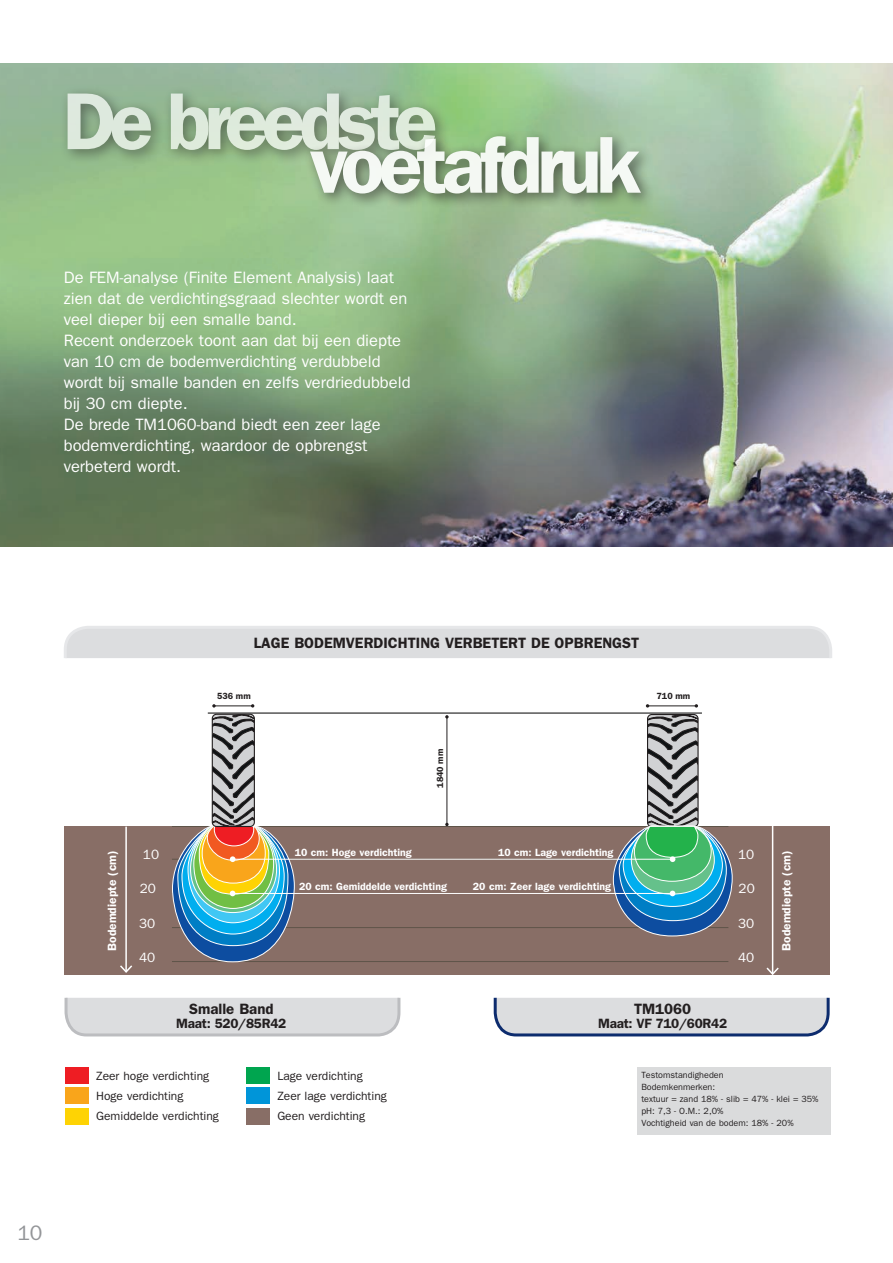
<style>
.page{position:relative;width:893px;height:1263px;background:#fff}
.page>*{position:absolute;margin:0;border:0;box-sizing:border-box;transform-origin:0 0}
.t1{font:600 81px "ITC Franklin Gothic Std";letter-spacing:-.075em;color:#fff}
.Normale{font:21px "ITC Franklin Gothic Std";color:#939598}
.Normale-2{font:16.5px/21px "ITC Franklin Gothic Std";color:#fff}
.Normale-3{font:600 15px "ITC Franklin Gothic Std";color:#231f20}
.Normale-4{font:600 13.5px "ITC Franklin Gothic Std";letter-spacing:-.02em;color:#231f20}
.t2{font:13.5px "ITC Franklin Gothic Std";color:#fff}
.Normale-5{font:12px "ITC Franklin Gothic Std";color:#231f20}
.Normale-6{font:600 12px "ITC Franklin Gothic Std";color:#fff}
.Normale-7{font:600 10.5px "ITC Franklin Gothic Std";color:#fff}
.Normale-8{font:9px "ITC Franklin Gothic Std";color:#231f20}
.t3{font:600 9px "ITC Franklin Gothic Std";color:#231f20}
</style>
<div class="page">
<div style="left:66px;top:1067px;width:23px;height:17px;background:#ee1d23"></div>
<div style="left:66px;top:1088px;width:23px;height:16px;background:#f9a51b"></div>
<div style="left:66px;top:1108px;width:23px;height:16px;background:#fed304"></div>
<div style="left:247px;top:1067px;width:23px;height:17px;background:#00a54f"></div>
<div style="left:247px;top:1088px;width:23px;height:16px;background:#0095d9"></div>
<div style="left:247px;top:1108px;width:23px;height:16px;background:#886e66"></div>
<div style="left:637px;top:1067px;width:194px;height:68px;background:#dadbdc"></div>
<svg style="left:64px;top:626px;width:768px;height:32px;background:#dddee0"></svg>
<div style="left:64px;top:826px;width:766px;height:149px;background:#886e66"></div>
<hr style="left:172px;top:826px;width:556px;height:1px;background:#5f5449">
<hr style="left:172px;top:927px;width:556px;height:1px;background:#5f5449">
<hr style="left:172px;top:961px;width:556px;height:1px;background:#5f5449">
<hr style="left:647px;top:706px;width:49px;height:1px;background:#231f20">
<hr style="left:214px;top:706px;width:39px;height:1px;background:#231f20">
<hr style="left:447px;top:717px;width:1px;height:107px;background:#231f20">
<hr style="left:208px;top:713px;width:494px;height:1px;background:#000">
<hr style="left:233px;top:859px;width:440px;height:1px;background:#fff">
<hr style="left:232px;top:893px;width:441px;height:1px;background:#fff">
<svg style="left:172px;top:714px;width:123px;height:248px"></svg>
<svg style="left:613px;top:714px;width:119px;height:222px"></svg>
<svg style="left:64px;top:997px;width:337px;height:40px;background:#dadbdd"></svg>
<svg style="left:493px;top:997px;width:337px;height:40px;background:#cbcfd6"></svg>
<hr style="left:125px;top:827px;width:2px;height:145px;background:#fff">
<svg style="left:120px;top:964px;width:12px;height:9px"></svg>
<hr style="left:772px;top:823px;width:1px;height:151px;background:#fff">
<svg style="left:766px;top:966px;width:13px;height:9px"></svg>
<img style="left:0;top:64px;width:893px;height:482px">
<div style="left:60px;top:85px;width:391px;height:81px;background:#231f20;opacity:.7"></div>
<div style="left:303px;top:128px;width:353px;height:82px;background:#231f20;opacity:.7"></div>
<h1 class="t1" style="left:63px;top:73px;width:376px">De breedste</h1>
<h1 class="t1" style="left:309px;top:117px;width:333px">voetafdruk</h1>
<p class="Normale-2" style="left:64px;top:267px;width:345px">De FEM-analyse (Finite Element Analysis) laat zien dat de verdichtingsgraad slechter wordt en veel dieper bij een smalle band.</p>
<p class="Normale-2" style="left:64px;top:330px;width:348px">Recent onderzoek toont aan dat bij een diepte van 10 cm de bodemverdichting verdubbeld wordt bij smalle banden en zelfs verdriedubbeld bij 30 cm diepte.</p>
<p class="Normale-2" style="left:64px;top:414px;width:318px">De brede TM1060-band biedt een zeer lage</p>
<p class="Normale-2" style="left:64px;top:435px;width:305px">bodemverdichting, waardoor de opbrengst verbeterd wordt.</p>
<p class="Normale" style="left:18px;top:1221px;width:26px">10</p>
<p class="Normale-3" style="left:254px;top:633px;width:387px">LAGE BODEMVERDICHTING VERBETERT DE OPBRENGST</p>
<p class="t3" style="left:217px;top:691px;width:35px">536 mm</p>
<p class="t3" style="left:657px;top:691px;width:35px">710 mm</p>
<p class="t3" style="left:435px;top:788px;width:41px;rotate:-90deg">1840 mm</p>
<p class="Normale-6" style="left:105px;top:951px;width:102px;rotate:-90deg">Bodemdiepte (cm)</p>
<p class="Normale-7" style="left:498px;top:846px;width:117px">10 cm: Lage verdichting</p>
<p class="Normale-7" style="left:295px;top:846px;width:118px">10 cm: Hoge verdichting</p>
<p class="Normale-7" style="left:299px;top:880px;width:149px">20 cm: Gemiddelde verdichting</p>
<p class="t2" style="left:143px;top:847px;width:18px">10</p>
<p class="t2" style="left:140px;top:881px;width:18px">20</p>
<p class="t2" style="left:139px;top:915px;width:18px">30</p>
<p class="t2" style="left:139px;top:949px;width:18px">40</p>
<p class="Normale-7" style="left:473px;top:880px;width:139px">20 cm: Zeer lage verdichting</p>
<p class="t2" style="left:738px;top:846px;width:18px">10</p>
<p class="t2" style="left:739px;top:881px;width:18px">20</p>
<p class="t2" style="left:738px;top:915px;width:18px">30</p>
<p class="t2" style="left:738px;top:949px;width:18px">40</p>
<p class="Normale-3" style="left:189px;top:1000px;width:86px">Smalle Band</p>
<p class="Normale-4" style="left:176px;top:1015px;width:112px">Maat: 520/85R42</p>
<p class="Normale-3" style="left:634px;top:1000px;width:59px">TM1060</p>
<p class="Normale-4" style="left:598px;top:1015px;width:131px">Maat: VF 710/60R42</p>
<p class="Normale-6" style="left:779px;top:951px;width:102px;rotate:-90deg">Bodemdiepte (cm)</p>
<p class="Normale-5" style="left:96px;top:1069px;width:115px">Zeer hoge verdichting</p>
<p class="Normale-5" style="left:96px;top:1089px;width:89px">Hoge verdichting</p>
<p class="Normale-5" style="left:96px;top:1109px;width:124px">Gemiddelde verdichting</p>
<p class="Normale-5" style="left:277px;top:1069px;width:87px">Lage verdichting</p>
<p class="Normale-5" style="left:277px;top:1089px;width:111px">Zeer lage verdichting</p>
<p class="Normale-5" style="left:277px;top:1109px;width:89px">Geen verdichting</p>
<p class="Normale-8" style="left:641px;top:1069px;width:84px">Testomstandigheden</p>
<p class="Normale-8" style="left:641px;top:1081px;width:75px">Bodemkenmerken:</p>
<p class="Normale-8" style="left:641px;top:1093px;width:179px">textuur = zand 18% - slib = 47% - klei = 35%</p>
<p class="Normale-8" style="left:641px;top:1105px;width:84px">pH: 7,3 - O.M.: 2,0%</p>
<p class="Normale-8" style="left:641px;top:1117px;width:154px">Vochtigheid van de bodem: 18% - 20%</p>
</div>
